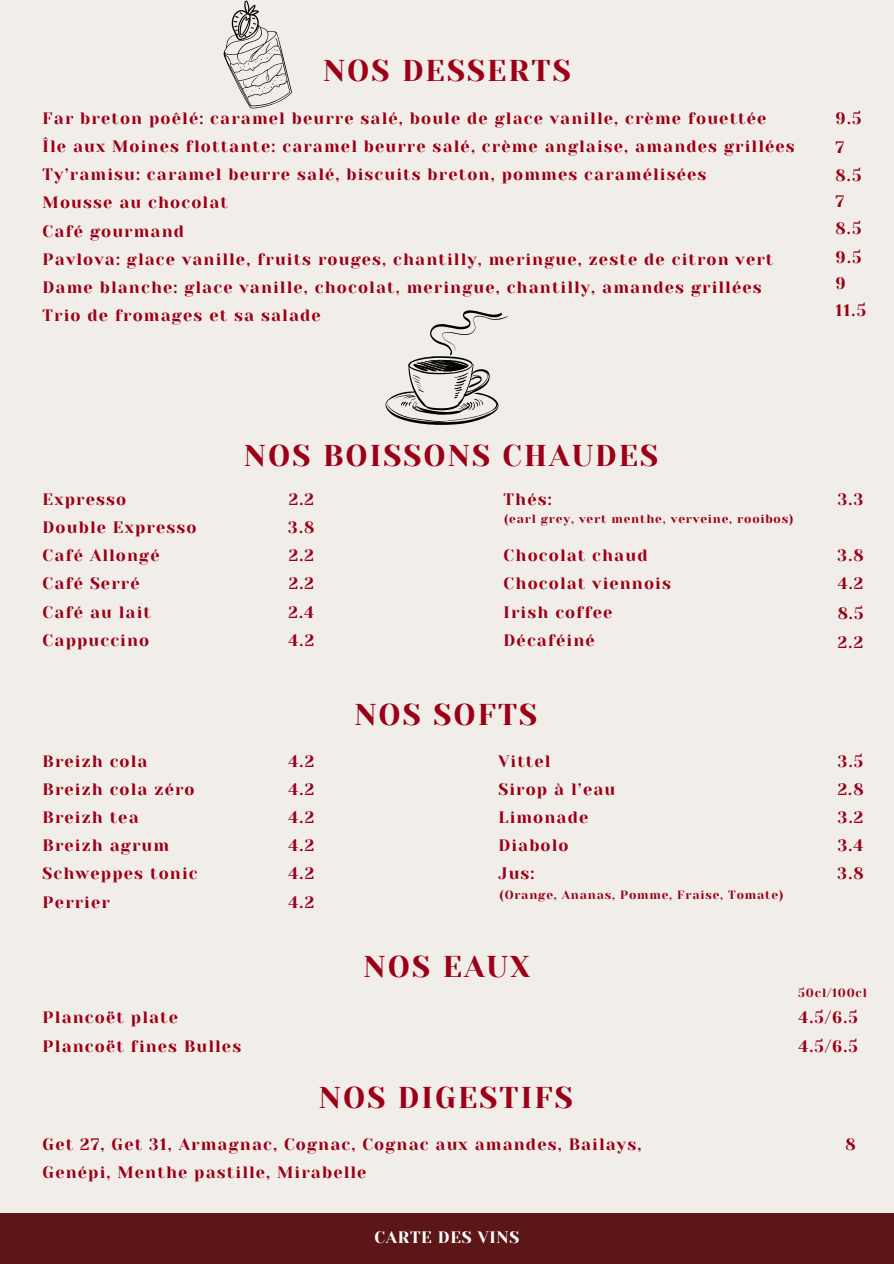
<style>
.page{position:relative;width:894px;height:1264px;background:#fff}
.page>*{position:absolute;margin:0;border:0;box-sizing:border-box;transform-origin:0 0}
.t1{font:30px "Yeseva One";letter-spacing:.07em;color:#9c0017}
.t2{font:16.5px/28.2px "Yeseva One";letter-spacing:.07em;color:#9c0017}
.t3{font:16.5px "Yeseva One";letter-spacing:.045em;color:#fff}
.t4{font:12px "Yeseva One";letter-spacing:.07em;color:#9c0017}
</style>
<div class="page">
<div style="left:0;top:0;width:893px;height:1263px;background:#f1eee9"></div>
<div style="left:0;top:1212px;width:893px;height:51px;background:#5d1618"></div>
<svg style="left:223px;top:0;width:69px;height:109px"></svg>
<svg style="left:385px;top:310px;width:123px;height:115px"></svg>
<p class="t1" style="left:323px;top:53px;width:249px">NOS DESSERTS</p>
<p class="t2" style="left:43px;top:104px;width:753px">Far breton poêlé: caramel beurre salé, boule de glace vanille, crème fouettée<br>Île aux Moines flottante: caramel beurre salé, crème anglaise, amandes grillées Ty’ramisu: caramel beurre salé, biscuits breton, pommes caramélisées<br>Mousse au chocolat<br>Café gourmand<br>Pavlova: glace vanille, fruits rouges, chantilly, meringue, zeste de citron vert Dame blanche: glace vanille, chocolat, meringue, chantilly, amandes grillées Trio de fromages et sa salade</p>
<p class="t2" style="left:835px;top:104px;width:27px;line-height:28.7px">9.5<br>7<br>8.5</p>
<p class="t2" style="left:835px;top:188px;width:27px;line-height:27px">7<br>8.5</p>
<p class="t2" style="left:835px;top:245px;width:32px;line-height:26.4px">9.5<br>9<br>11.5</p>
<h1 class="t1" style="left:244px;top:439px;width:415px">NOS BOISSONS CHAUDES</h1>
<h1 class="t2" style="left:43px;top:485px;width:155px">Expresso<br>Double Expresso<br>Café Allongé<br>Café Serré<br>Café au lait<br>Cappuccino</h1>
<h2 class="t2" style="left:288px;top:485px;width:28px;text-align:justify">2.2<br>3.8<br>2.2<br>2.2<br>2.4<br>4.2</h2>
<h3 class="t2" style="left:837px;top:485px;width:27px">3.3</h3>
<h2 class="t2" style="left:503px;top:485px;width:50px">Thés:</h2>
<h3 class="t4" style="left:504px;top:511px;width:291px">(earl grey, vert menthe, verveine, rooibos)</h3>
<h1 class="t2" style="left:503px;top:541px;width:169px">Chocolat chaud<br>Chocolat viennois<br>Irish coffee<br>Décaféiné</h1>
<h3 class="t2" style="left:837px;top:541px;width:28px;line-height:28.8px;text-align:justify">3.8<br>4.2<br>8.5<br>2.2</h3>
<p class="t1" style="left:354px;top:697px;width:184px">NOS SOFTS</p>
<h2 class="t2" style="left:288px;top:747px;width:27px;text-align:justify">4.2<br>4.2<br>4.2<br>4.2<br>4.2<br>4.2</h2>
<h3 class="t2" style="left:837px;top:747px;width:28px;text-align:justify">3.5<br>2.8<br>3.2<br>3.4<br>3.8</h3>
<h1 class="t2" style="left:43px;top:747px;width:156px">Breizh cola<br>Breizh cola zéro<br>Breizh tea<br>Breizh agrum<br>Schweppes tonic<br>Perrier</h1>
<h2 class="t2" style="left:498px;top:747px;width:118px">Vittel<br>Sirop à l’eau<br>Limonade<br>Diabolo<br>Jus:</h2>
<h3 class="t4" style="left:499px;top:887px;width:285px">(Orange, Ananas, Pomme, Fraise, Tomate)</h3>
<h3 class="t1" style="left:363px;top:949px;width:168px">NOS EAUX</h3>
<h2 class="t4" style="left:798px;top:986px;width:70px">50cl/100cl</h2>
<p class="t2" style="left:43px;top:1003px;width:200px">Plancoët plate<br>Plancoët fines Bulles</p>
<h1 class="t2" style="left:798px;top:1003px;width:61px">4.5/6.5<br>4.5/6.5</h1>
<h3 class="t1" style="left:319px;top:1080px;width:255px">NOS DIGESTIFS</h3>
<h2 class="t2" style="left:43px;top:1130px;width:600px">Get 27, Get 31, Armagnac, Cognac, Cognac aux amandes, Bailays,<br>Genépi, Menthe pastille, Mirabelle</h2>
<h3 class="t3" style="left:374px;top:1227px;width:146px">CARTE DES VINS</h3>
<h2 class="t2" style="left:845px;top:1130px;width:12px">8</h2>
</div>
